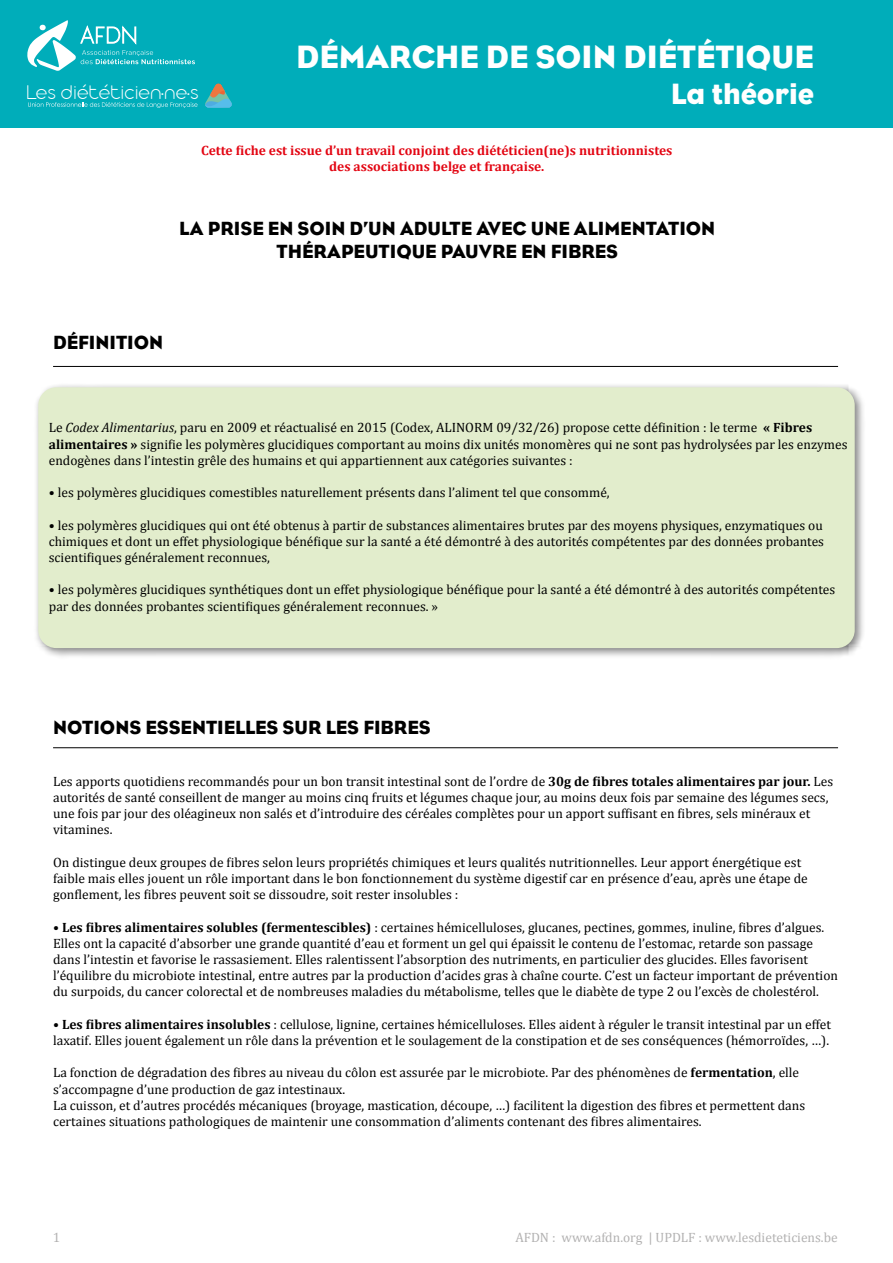
<style>
.page{position:relative;width:893px;height:1263px;background:#fff}
.page>*{position:absolute;margin:0;border:0;box-sizing:border-box;transform-origin:0 0}
.t1{font:33px "Eagle";color:#fff}
.t2{font:30px "Eagle";color:#fff}
.t3{font:300 expanded 21.45px "Aristotelica Display Trial";color:#fff}
.t4{font:19.5px/23.4px "Eagle";color:#000;text-align:center}
.t5{font:13.5px/16.2px "Cambria";color:#000}
.t6{font:700 13.5px/16.2px "Cambria";color:#e30613;text-align:center}
.t7{font:13.5px "Cambria";color:#b3b2b2}
.s1{font-size:16.2px}
.s2{font-style:italic}
.s3{font-weight:700}
</style>
<div class="page">
<div style="left:33px;top:382px;width:833px;height:277px;background:#000;opacity:.5"></div>
<div style="left:38px;top:387px;width:817px;height:261px;background:#e2edcc;border-radius:18px"></div>
<div style="left:0;top:0;width:893px;height:128px;background:#00adba"></div>
<hr style="left:53px;top:366px;width:785px;height:1px;background:#000">
<hr style="left:53px;top:747px;width:785px;height:1px;background:#000">
<svg style="left:205px;top:84px;width:27px;height:24px"></svg>
<svg style="left:28px;top:102px;width:170px;height:6px"></svg>
<svg style="left:27px;top:20px;width:168px;height:51px"></svg>
<h3 class="t3" style="left:26px;top:80px;width:175px">Les diététicien<span class="s1">•</span>ne<span class="s1">•</span>s</h3>
<h1 class="t1" style="left:296px;top:38px;width:519px">DÉMARCHE DE SOIN DIÉTÉTIQUE</h1>
<h2 class="t2" style="left:671px;top:77px;width:144px">La théorie</h2>
<p class="t6" style="left:201px;top:142px;width:473px">Cette fiche est issue d’un travail conjoint des diététicien(ne)s nutritionnistes des associations belge et française.</p>
<h3 class="t4" style="left:179px;top:217px;width:537px">LA PRISE EN SOIN D’UN ADULTE AVEC UNE ALIMENTATION<br>THÉRAPEUTIQUE PAUVRE EN FIBRES</h3>
<h3 class="t4" style="left:53px;top:330px;width:112px">DÉFINITION</h3>
<p class="t5" style="left:49px;top:420px;width:800px">Le <span class="s2">Codex Alimentarius</span>, paru en 2009 et réactualisé en 2015 (Codex, ALINORM 09/32/26) propose cette définition : le terme <span class="s3">« Fibres alimentaires »</span> signifie les polymères glucidiques comportant au moins dix unités monomères qui ne sont pas hydrolysées par les enzymes endogènes dans l’intestin grêle des humains et qui appartiennent aux catégories suivantes :</p>
<p class="t5" style="left:49px;top:484px;width:562px">• les polymères glucidiques comestibles naturellement présents dans l’aliment tel que consommé,</p>
<p class="t5" style="left:49px;top:517px;width:777px;text-align:justify">• les polymères glucidiques qui ont été obtenus à partir de substances alimentaires brutes par des moyens physiques, enzymatiques ou chimiques et dont un effet physiologique bénéfique sur la santé a été démontré à des autorités compétentes par des données probantes scientifiques généralement reconnues,</p>
<p class="t5" style="left:49px;top:582px;width:788px">• les polymères glucidiques synthétiques dont un effet physiologique bénéfique pour la santé a été démontré à des autorités compétentes par des données probantes scientifiques généralement reconnues. »</p>
<h3 class="t4" style="left:53px;top:715px;width:379px">NOTIONS ESSENTIELLES SUR LES FIBRES</h3>
<p class="t5" style="left:53px;top:773px;width:782px">Les apports quotidiens recommandés pour un bon transit intestinal sont de l’ordre de <span class="s3">30g de fibres totales alimentaires par jour.</span> Les autorités de santé conseillent de manger au moins cinq fruits et légumes chaque jour, au moins deux fois par semaine des légumes secs, une fois par jour des oléagineux non salés et d’introduire des céréales complètes pour un apport suffisant en fibres, sels minéraux et vitamines.</p>
<p class="t5" style="left:53px;top:854px;width:756px">On distingue deux groupes de fibres selon leurs propriétés chimiques et leurs qualités nutritionnelles. Leur apport énergétique est faible mais elles jouent un rôle important dans le bon fonctionnement du système digestif car en présence d’eau, après une étape de gonflement, les fibres peuvent soit se dissoudre, soit rester insolubles :</p>
<p class="t5" style="left:53px;top:919px;width:786px">• <span class="s3">Les fibres alimentaires solubles (fermentescibles)</span> : certaines hémicelluloses, glucanes, pectines, gommes, inuline, fibres d’algues.<br>Elles ont la capacité d’absorber une grande quantité d’eau et forment un gel qui épaissit le contenu de l’estomac, retarde son passage dans l’intestin et favorise le rassasiement. Elles ralentissent l’absorption des nutriments, en particulier des glucides. Elles favorisent l’équilibre du microbiote intestinal, entre autres par la production d’acides gras à chaîne courte. C’est un facteur important de prévention du surpoids, du cancer colorectal et de nombreuses maladies du métabolisme, telles que le diabète de type 2 ou l’excès de cholestérol.</p>
<p class="t5" style="left:53px;top:1016px;width:779px">• <span class="s3">Les fibres alimentaires insolubles</span> : cellulose, lignine, certaines hémicelluloses. Elles aident à réguler le transit intestinal par un effet laxatif. Elles jouent également un rôle dans la prévention et le soulagement de la constipation et de ses conséquences (hémorroïdes, …).</p>
<p class="t5" style="left:53px;top:1065px;width:754px">La fonction de dégradation des fibres au niveau du côlon est assurée par le microbiote. Par des phénomènes de <span class="s3">fermentation</span>, elle s’accompagne d’une production de gaz intestinaux.<br>La cuisson, et d’autres procédés mécaniques (broyage, mastication, découpe, …) facilitent la digestion des fibres et permettent dans certaines situations pathologiques de maintenir une consommation d’aliments contenant des fibres alimentaires.</p>
<p class="t7" style="left:53px;top:1229px;width:9px">1</p>
<p class="t7" style="left:515px;top:1229px;width:324px">AFDN : www.afdn.org | UPDLF : www.lesdieteticiens.be</p>
</div>
